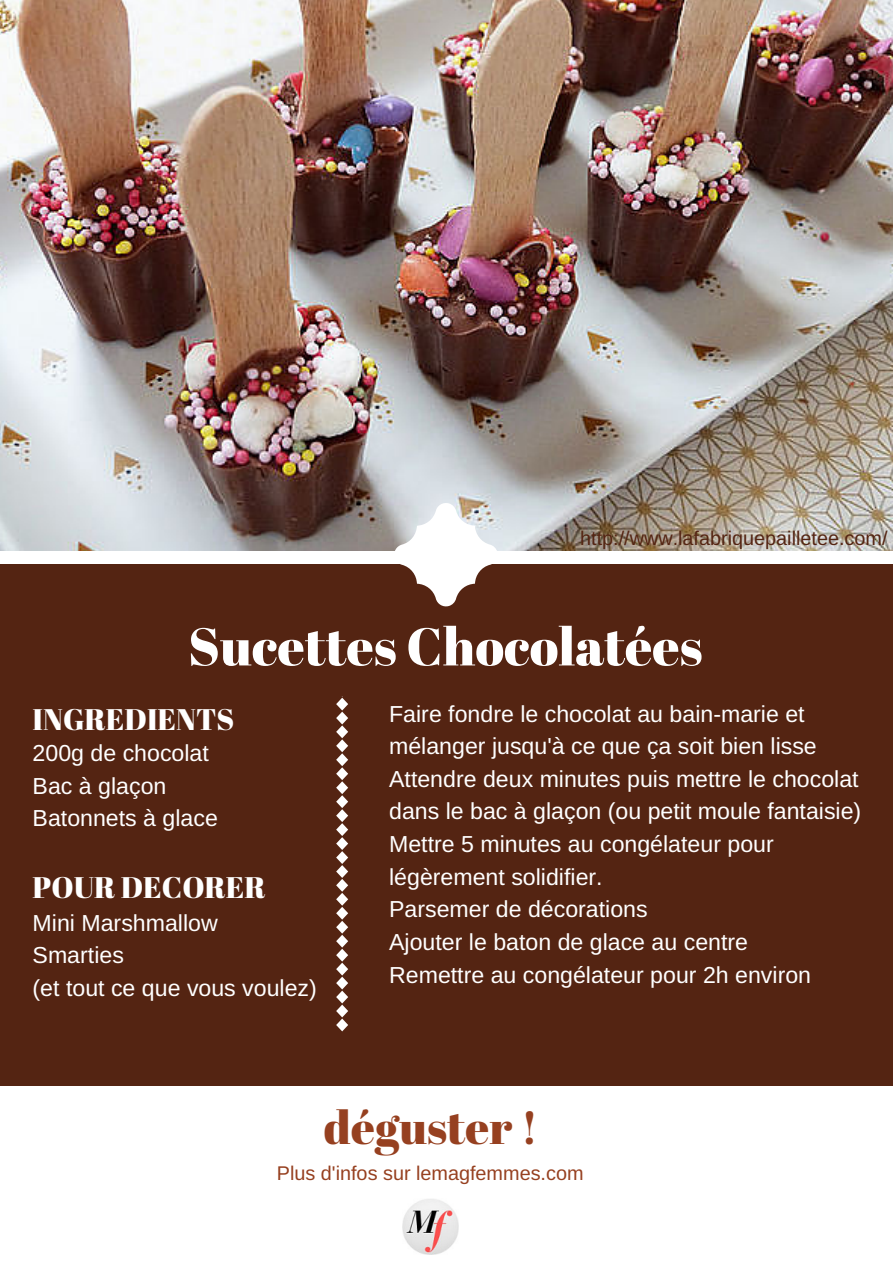
<style>
.page{position:relative;width:893px;height:1263px;background:#fff}
.page>*{position:absolute;margin:0;border:0;box-sizing:border-box;transform-origin:0 0}
.t1{font:52.95px "Abril Fatface";color:#fff}
.t2{font:46.35px "Abril Fatface";color:#964020}
.t3{font:29.7px "Abril Fatface";color:#fff}
.t4{font:23.1px/32.5px "Arimo";color:#fff}
.t5{font:19.8px "Arimo";color:#542412}
.t6{font:19.8px "Arimo";color:#964020}
</style>
<div class="page">
<img style="left:0;top:0;width:892px;height:551px">
<div style="left:0;top:564px;width:892px;height:522px;background:#542412"></div>
<svg style="left:388px;top:497px;width:116px;height:110px"></svg>
<img style="left:402px;top:1199px;width:57px;height:55px">
<svg style="left:336px;top:696px;width:12px;height:335px"></svg>
<p class="t5" style="left:580px;top:527px;width:309px">http://www.lafabriquepailletee.com/</p>
<h1 class="t1" style="left:188px;top:609px;width:516px">Sucettes Chocolatées</h1>
<p class="t3" style="left:33px;top:698px;width:203px">INGREDIENTS</p>
<p class="t4" style="left:33px;top:737px;width:187px">200g de chocolat<br>Bac à glaçon<br>Batonnets à glace</p>
<p class="t3" style="left:33px;top:867px;width:235px">POUR DECORER</p>
<p class="t4" style="left:33px;top:906px;width:286px">Mini Marshmallow<br>Smarties<br>(et tout ce que vous voulez)</p>
<p class="t4" style="left:389px;top:697px;width:473px">Faire fondre le chocolat au bain-marie et mélanger jusqu'à ce que ça soit bien lisse Attendre deux minutes puis mettre le chocolat dans le bac à glaçon (ou petit moule fantaisie)<br>Mettre 5 minutes au congélateur pour légèrement solidifier.<br>Parsemer de décorations<br>Ajouter le baton de glace au centre<br>Remettre au congélateur pour 2h environ</p>
<h2 class="t2" style="left:324px;top:1095px;width:216px">déguster !</h2>
<p class="t6" style="left:277px;top:1162px;width:308px">Plus d'infos sur lemagfemmes.com</p>
</div>
